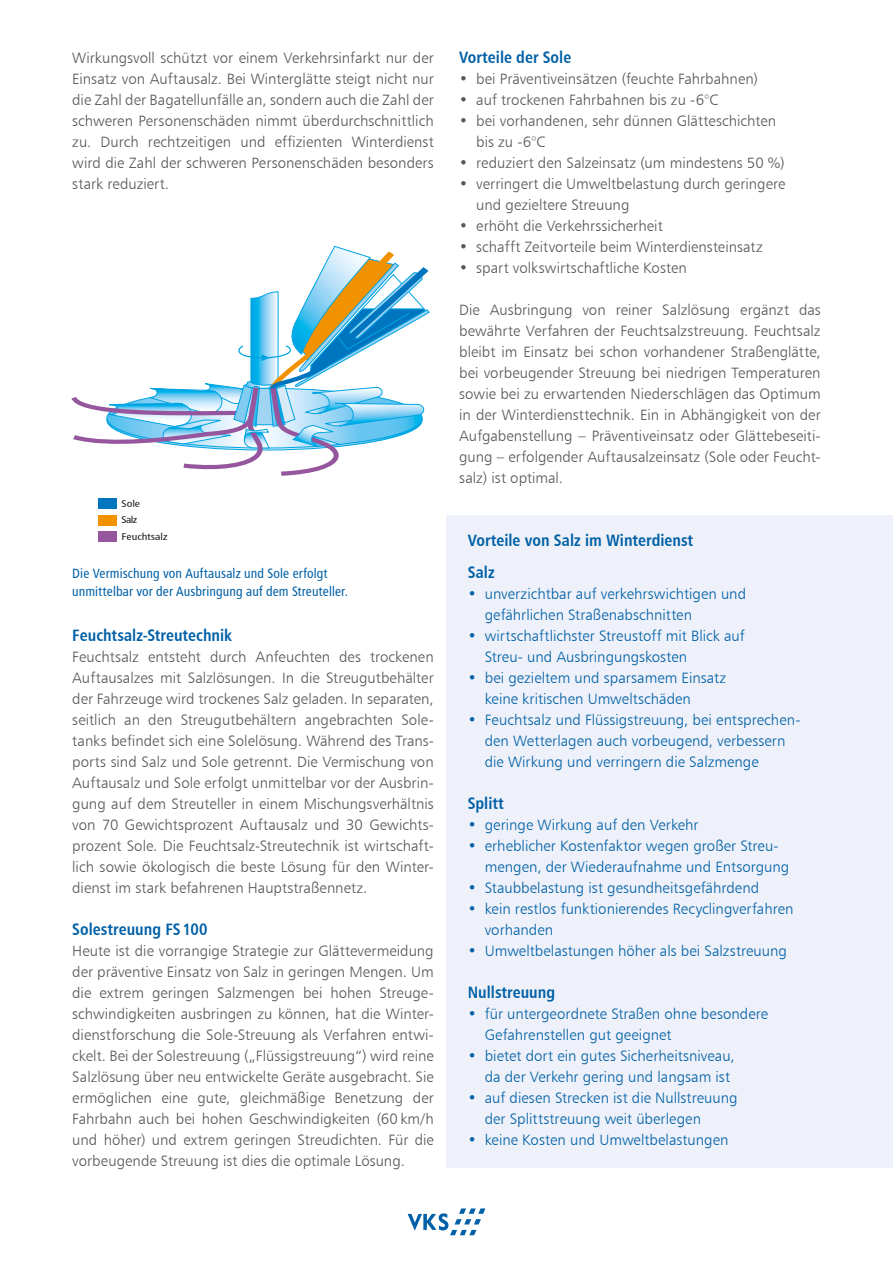
<style>
.page{position:relative;width:893px;height:1263px;background:#fff}
.page>*{position:absolute;margin:0;border:0;box-sizing:border-box;transform-origin:0 0}
.t1{font:16.5px/31.5px "Humanist 777 BT Bold Condensed B";color:#0060a7}
.t2{font:15px/21px "Humanist 777 BT Light B";color:#575756;text-align:justify}
.t3{font:15px/21px "Humanist 777 BT Light B";letter-spacing:.005em;color:#0060a7}
.t4{font:13.5px/18px "Humanist 777 BT Roman Condensed B";letter-spacing:.01em;color:#0060a7}
.t5{font:9.75px "Humanist 777 BT Roman Condensed B";color:#1d1d1b;scale:1.21 1}
</style>
<div class="page">
<hr style="left:0;top:923px;width:1px;height:244px;background:#dee4f4">
<div style="left:446px;top:515px;width:447px;height:652px;background:#eef1f9"></div>
<svg style="left:408px;top:1208px;width:77px;height:27px"></svg>
<svg style="left:71px;top:246px;width:359px;height:263px"></svg>
<div style="left:98px;top:499px;width:18px;height:10px;background:#0075bf"></div>
<div style="left:98px;top:531px;width:18px;height:11px;background:#95569e"></div>
<div style="left:98px;top:515px;width:18px;height:10px;background:#f39200"></div>
<p class="t2" style="left:72px;top:47px;width:363px">Wirkungsvoll schützt vor einem Verkehrsinfarkt nur der Einsatz von Auftausalz. Bei Winterglätte steigt nicht nur die Zahl der Bagatellunfälle an, sondern auch die Zahl der schweren Personenschäden nimmt überdurchschnittlich zu. Durch rechtzeitigen und effizienten Winterdienst wird die Zahl der schweren Personenschäden besonders stark reduziert.</p>
<p class="t5" style="left:122px;top:497px;width:17px">Sole</p>
<p class="t5" style="left:122px;top:530px;width:39px">Feuchtsalz</p>
<p class="t5" style="left:122px;top:514px;width:14px">Salz</p>
<p class="t4" style="left:72px;top:564px;width:277px">Die Vermischung von Auftausalz und Sole erfolgt unmittelbar vor der Ausbringung auf dem Streuteller.</p>
<p class="t1" style="left:72px;top:619px;width:161px">Feuchtsalz-Streutechnik</p>
<p class="t2" style="left:72px;top:646px;width:363px">Feuchtsalz entsteht durch Anfeuchten des trockenen Auftausalzes mit Salzlösungen. In die Streugutbehälter der Fahrzeuge wird trockenes Salz geladen. In separaten, seitlich an den Streugutbehältern angebrachten Sole&shy;tanks befindet sich eine Solelösung. Während des Trans&shy;ports sind Salz und Sole getrennt. Die Vermischung von Auftausalz und Sole erfolgt unmittelbar vor der Ausbrin&shy;gung auf dem Streuteller in einem Mischungsverhältnis von 70 Gewichtsprozent Auftausalz und 30 Gewichts&shy;prozent Sole. Die Feuchtsalz-Streutechnik ist wirtschaft&shy;lich sowie ökologisch die beste Lösung für den Winter&shy;dienst im stark befahrenen Hauptstraßennetz.</p>
<p class="t1" style="left:72px;top:913px;width:137px">Solestreuung FS100</p>
<p class="t2" style="left:72px;top:940px;width:363px">Heute ist die vorrangige Strategie zur Glättevermeidung der präventive Einsatz von Salz in geringen Mengen. Um die extrem geringen Salzmengen bei hohen Streuge&shy;schwindigkeiten ausbringen zu können, hat die Winter&shy;dienstforschung die Sole-Streuung als Verfahren entwi&shy;ckelt. Bei der Solestreuung („Flüssigstreuung“) wird reine Salzlösung über neu entwickelte Geräte ausgebracht. Sie ermöglichen eine gute, gleichmäßige Benetzung der Fahrbahn auch bei hohen Geschwindigkeiten (60 km/h und höher) und extrem geringen Streudichten. Für die vorbeugende Streuung ist dies die optimale Lösung.</p>
<p class="t1" style="left:459px;top:41px;width:114px">Vorteile der Sole</p>
<p class="t2" style="left:459px;top:68px;width:300px">• bei Präventiveinsätzen (feuchte Fahrbahnen)</p>
<p class="t2" style="left:459px;top:89px;width:260px">• auf trockenen Fahrbahnen bis zu -6°C</p>
<p class="t2" style="left:476px;top:110px;width:301px;text-indent:-17px">• bei vorhandenen, sehr dünnen Glätteschichten bis zu -6°C</p>
<p class="t2" style="left:459px;top:152px;width:327px">• reduziert den Salzeinsatz (um mindestens 50 %)</p>
<p class="t2" style="left:476px;top:173px;width:311px;text-indent:-17px">• verringert die Umweltbelastung durch geringere und gezieltere Streuung</p>
<p class="t2" style="left:459px;top:215px;width:205px">• erhöht die Verkehrssicherheit</p>
<p class="t2" style="left:459px;top:236px;width:305px">• schafft Zeitvorteile beim Winterdiensteinsatz</p>
<p class="t2" style="left:459px;top:257px;width:229px">• spart volkswirtschaftliche Kosten</p>
<p class="t2" style="left:459px;top:299px;width:363px">Die Ausbringung von reiner Salzlösung ergänzt das bewährte Verfahren der Feuchtsalzstreuung. Feuchtsalz bleibt im Einsatz bei schon vorhandener Straßenglätte, bei vorbeugender Streuung bei niedrigen Temperaturen sowie bei zu erwartenden Niederschlägen das Optimum in der Winterdiensttechnik. Ein in Abhängigkeit von der Aufgabenstellung – Präventiveinsatz oder Glättebeseiti&shy;gung – erfolgender Auftausalzeinsatz (Sole oder Feucht&shy;salz) ist optimal.</p>
<p class="t1" style="left:468px;top:524px;width:227px">Vorteile von Salz im Winterdienst<br>Salz</p>
<p class="t3" style="left:485px;top:583px;width:263px;text-indent:-17px">• unverzichtbar auf verkehrswichtigen und gefährlichen Straßenabschnitten</p>
<p class="t3" style="left:485px;top:625px;width:261px;text-indent:-17px">• wirtschaftlichster Streustoff mit Blick auf<br>Streu- und Ausbringungskosten</p>
<p class="t3" style="left:485px;top:667px;width:243px;text-indent:-17px">• bei gezieltem und sparsamem Einsatz keine kritischen Umweltschäden</p>
<p class="t3" style="left:485px;top:709px;width:317px;text-indent:-17px">• Feuchtsalz und Flüssigstreuung, bei entsprechen&shy;den Wetterlagen auch vorbeugend, verbessern die Wirkung und verringern die Salzmenge</p>
<p class="t1" style="left:468px;top:787px;width:37px">Splitt</p>
<p class="t3" style="left:468px;top:814px;width:232px">• geringe Wirkung auf den Verkehr</p>
<p class="t3" style="left:485px;top:835px;width:306px;text-indent:-17px">• erheblicher Kostenfaktor wegen großer Streu&shy;mengen, der Wiederaufnahme und Entsorgung</p>
<p class="t3" style="left:468px;top:877px;width:293px">• Staubbelastung ist gesundheitsgefährdend</p>
<p class="t3" style="left:485px;top:898px;width:310px;text-indent:-17px">• kein restlos funktionierendes Recyclingverfahren vorhanden</p>
<p class="t3" style="left:468px;top:940px;width:321px">• Umweltbelastungen höher als bei Salzstreuung</p>
<p class="t1" style="left:468px;top:976px;width:89px">Nullstreuung</p>
<p class="t3" style="left:485px;top:1003px;width:285px;text-indent:-17px">• für untergeordnete Straßen ohne besondere<br>Gefahrenstellen gut geeignet</p>
<p class="t3" style="left:485px;top:1045px;width:251px;text-indent:-17px">• bietet dort ein gutes Sicherheitsniveau, da der Verkehr gering und langsam ist</p>
<p class="t3" style="left:485px;top:1087px;width:254px;text-indent:-17px">• auf diesen Strecken ist die Nullstreuung der Splittstreuung weit überlegen</p>
<p class="t3" style="left:468px;top:1129px;width:262px">• keine Kosten und Umweltbelastungen</p>
</div>
